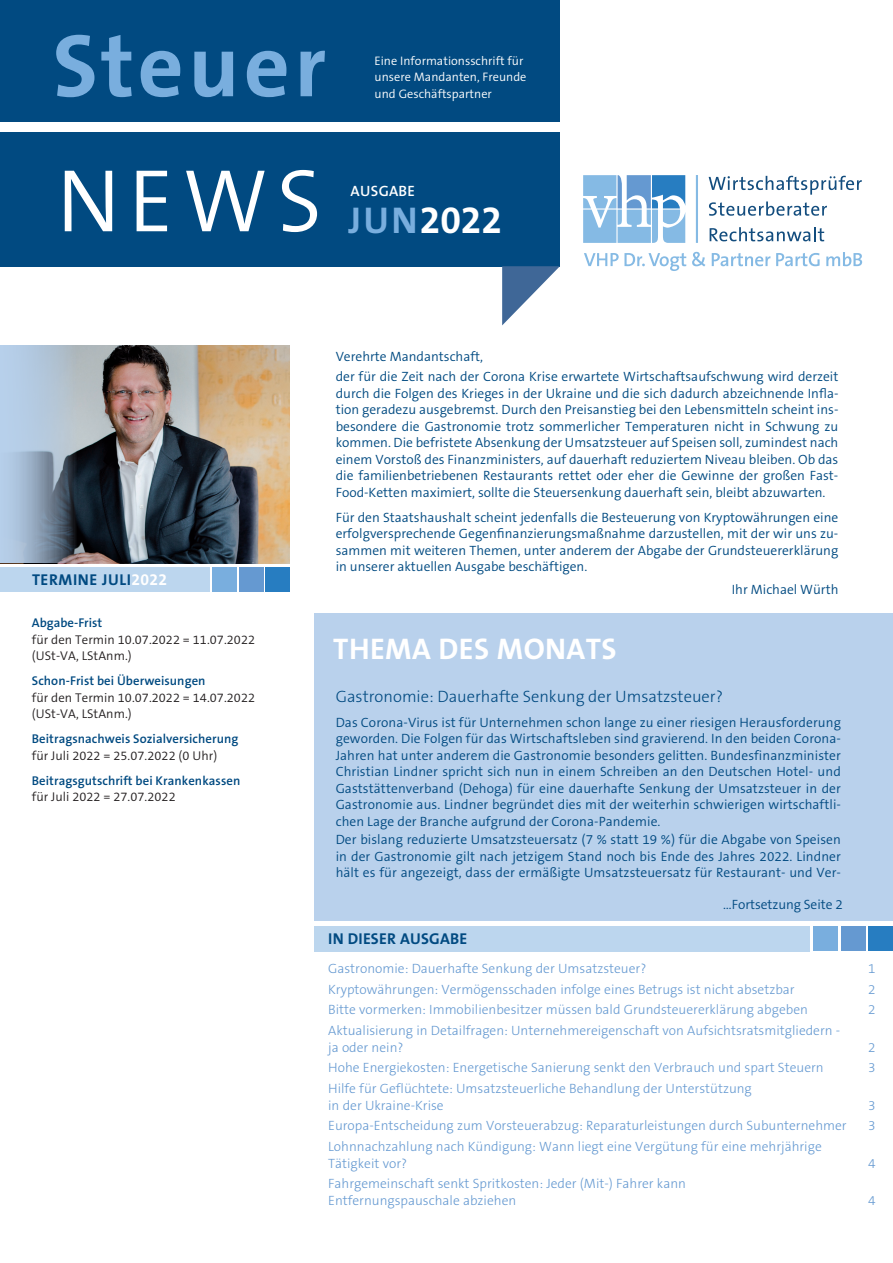
<style>
.page{position:relative;width:893px;height:1263px;background:#fff}
.page>*{position:absolute;margin:0;border:0;box-sizing:border-box;transform-origin:0 0}
.t1{font:700 37.5px "The Sans B Plus W7";letter-spacing:.025em;color:#fff}
.t2{font:700 30px "The Sans B Plus W7";letter-spacing:.015em;color:#fff}
.t3{font:300 16.5px "The Sans B Plus W3";color:#014a81}
.t4{font:700 15.75px "The Sans B Plus W7";letter-spacing:.025em;color:#014a81}
.t5{font:600 15px "The Sans";letter-spacing:.02em;color:#fff}
.t6{font:300 13.5px/16.5px "The Sans B Plus W4";color:#014a81;text-align:justify}
.t7{font:300 13.5px/16.5px "The Sans B Plus W3";color:#6599d1}
.t8{font:300 12.75px/16.5px "The Sans B Plus W4";letter-spacing:.005em;color:#231f20}
.t9{font:600 12.75px "The Sans B Plus W6";letter-spacing:.005em;color:#014a81}
.t10{font:300 12.3px/16.5px "The Sans";color:#fff}
.s1{color:#fff}
.s2{color:#79aede}
</style>
<div class="page">
<div style="left:315px;top:613px;width:578px;height:308px;background:#b9d1ec"></div>
<div style="left:0;top:0;width:560px;height:266px;background:#014a81"></div>
<svg style="left:65px;top:170px;width:252px;height:62px"></svg>
<svg style="left:56px;top:35px;width:269px;height:62px"></svg>
<svg style="left:502px;top:266px;width:58px;height:59px"></svg>
<div style="left:0;top:122px;width:570px;height:10px;background:#fff"></div>
<div style="left:841px;top:926px;width:25px;height:25px;background:#6599d1"></div>
<div style="left:813px;top:926px;width:25px;height:25px;background:#79aede"></div>
<div style="left:868px;top:926px;width:25px;height:25px;background:#277dc1"></div>
<div style="left:314px;top:926px;width:496px;height:25px;background:#bcd6ee"></div>
<svg style="left:709px;top:176px;width:153px;height:19px"></svg>
<svg style="left:709px;top:201px;width:118px;height:15px"></svg>
<svg style="left:710px;top:227px;width:114px;height:14px"></svg>
<hr style="left:696px;top:175px;width:2px;height:68px;background:#85bae4">
<svg style="left:583px;top:175px;width:102px;height:68px"></svg>
<svg style="left:584px;top:253px;width:102px;height:18px"></svg>
<svg style="left:692px;top:252px;width:13px;height:14px"></svg>
<svg style="left:712px;top:253px;width:58px;height:13px"></svg>
<svg style="left:776px;top:253px;width:44px;height:13px"></svg>
<svg style="left:826px;top:252px;width:36px;height:14px"></svg>
<div style="left:0;top:567px;width:210px;height:25px;background:#bcd6ee"></div>
<div style="left:239px;top:567px;width:25px;height:25px;background:#6599d1"></div>
<div style="left:265px;top:567px;width:25px;height:25px;background:#277dc1"></div>
<div style="left:212px;top:567px;width:25px;height:25px;background:#79aede"></div>
<img style="left:0;top:346px;width:287px;height:217px">
<p class="t4" style="left:32px;top:570px;width:137px">TERMINE JULI<span class="s1">2022</span></p>
<p class="t9" style="left:32px;top:615px;width:72px">Abgabe-Frist</p>
<p class="t8" style="left:32px;top:631px;width:225px">für den Termin 10.07.2022 = 11.07.2022 (USt-VA, LStAnm.)</p>
<p class="t9" style="left:32px;top:673px;width:175px">Schon-Frist bei Überweisungen</p>
<p class="t8" style="left:32px;top:689px;width:225px">für den Termin 10.07.2022 = 14.07.2022 (USt-VA, LStAnm.)</p>
<p class="t9" style="left:32px;top:731px;width:208px">Beitragsnachweis Sozialversicherung</p>
<p class="t8" style="left:32px;top:747px;width:187px">für Juli 2022 = 25.07.2022 (0 Uhr)</p>
<p class="t9" style="left:32px;top:772px;width:210px">Beitragsgutschrift bei Krankenkassen</p>
<p class="t8" style="left:32px;top:789px;width:145px">für Juli 2022 = 27.07.2022</p>
<p class="t10" style="left:374px;top:52px;width:153px">Eine Informationsschrift für unsere Mandanten, Freunde und Geschäftspartner</p>
<p class="t5" style="left:351px;top:179px;width:66px">AUSGABE</p>
<h1 class="t1" style="left:349px;top:196px;width:155px"><span class="s2">JUN</span>2022</h1>
<p class="t6" style="left:336px;top:346px;width:504px;line-height:20.7px">Verehrte Mandantschaft,<br>der für die Zeit nach der Corona Krise erwartete Wirtschaftsaufschwung wird derzeit</p>
<p class="t6" style="left:336px;top:385px;width:504px">durch die Folgen des Krieges in der Ukraine und die sich dadurch abzeichnende Infla&shy;tion geradezu ausgebremst. Durch den Preisanstieg bei den Lebensmitteln scheint ins&shy;besondere die Gastronomie trotz sommerlicher Temperaturen nicht in Schwung zu kommen. Die befristete Absenkung der Umsatzsteuer auf Speisen soll, zumindest nach einem Vorstoß des Finanzministers, auf dauerhaft reduziertem Niveau bleiben. Ob das die familienbetriebenen Restaurants rettet oder eher die Gewinne der großen Fast-Food-Ketten maximiert, sollte die Steuersenkung dauerhaft sein, bleibt abzuwarten.</p>
<p class="t6" style="left:336px;top:509px;width:504px">Für den Staatshaushalt scheint jedenfalls die Besteuerung von Kryptowährungen eine erfolgversprechende Gegenfinanzierungsmaßnahme darzustellen, mit der wir uns zu&shy;sammen mit weiteren Themen, unter anderem der Abgabe der Grundsteuererklärung in unserer aktuellen Ausgabe beschäftigen.</p>
<h2 class="t2" style="left:333px;top:629px;width:285px">THEMA DES MONATS</h2>
<p class="t6" style="left:732px;top:581px;width:108px">Ihr Michael Würth</p>
<p class="t3" style="left:336px;top:686px;width:389px">Gastronomie: Dauerhafte Senkung der Umsatzsteuer?</p>
<p class="t6" style="left:336px;top:714px;width:507px">Das Corona-Virus ist für Unternehmen schon lange zu einer riesigen Herausforderung geworden. Die Folgen für das Wirtschaftsleben sind gravierend. In den beiden Corona-Jahren hat unter anderem die Gastronomie besonders gelitten. Bundesfinanzminister Christian Lindner spricht sich nun in einem Schreiben an den Deutschen Hotel- und Gaststättenverband (Dehoga) für eine dauerhafte Senkung der Umsatzsteuer in der Gastronomie aus. Lindner begründet dies mit der weiterhin schwierigen wirtschaftli&shy;chen Lage der Branche aufgrund der Corona-Pandemie.</p>
<p class="t6" style="left:336px;top:832px;width:507px">Der bislang reduzierte Umsatzsteuersatz (7 % statt 19 %) für die Abgabe von Speisen in der Gastronomie gilt nach jetzigem Stand noch bis Ende des Jahres 2022. Lindner hält es für angezeigt, dass der ermäßigte Umsatzsteuersatz für Restaurant- und Ver-</p>
<p class="t6" style="left:723px;top:897px;width:121px">…Fortsetzung Seite 2</p>
<p class="t4" style="left:328px;top:929px;width:140px">IN DIESER AUSGABE</p>
<p class="t7" style="left:328px;top:960px;width:320px">Gastronomie: Dauerhafte Senkung der Umsatzsteuer?</p>
<p class="t7" style="left:868px;top:960px;width:9px">1</p>
<p class="t7" style="left:328px;top:981px;width:468px">Kryptowährungen: Vermögensschaden infolge eines Betrugs ist nicht absetzbar</p>
<p class="t7" style="left:868px;top:981px;width:9px">2</p>
<p class="t7" style="left:328px;top:1002px;width:481px">Bitte vormerken: Immobilienbesitzer müssen bald Grundsteuererklärung abgeben</p>
<p class="t7" style="left:868px;top:1002px;width:9px">2</p>
<p class="t7" style="left:328px;top:1022px;width:514px">Aktualisierung in Detailfragen: Unternehmereigenschaft von Aufsichtsratsmitgliedern - ja oder nein?</p>
<p class="t7" style="left:868px;top:1039px;width:9px">2</p>
<p class="t7" style="left:328px;top:1060px;width:497px">Hohe Energiekosten: Energetische Sanierung senkt den Verbrauch und spart Steuern</p>
<p class="t7" style="left:868px;top:1060px;width:9px">3</p>
<p class="t7" style="left:328px;top:1080px;width:425px">Hilfe für Geflüchtete: Umsatzsteuerliche Behandlung der Unterstützung in der Ukraine-Krise</p>
<p class="t7" style="left:868px;top:1097px;width:9px">3</p>
<p class="t7" style="left:328px;top:1118px;width:520px">Europa-Entscheidung zum Vorsteuerabzug: Reparaturleistungen durch Subunternehmer</p>
<p class="t7" style="left:868px;top:1118px;width:9px">3</p>
<p class="t7" style="left:328px;top:1138px;width:495px">Lohnnachzahlung nach Kündigung: Wann liegt eine Vergütung für eine mehrjährige<br>Tätigkeit vor?</p>
<p class="t7" style="left:868px;top:1155px;width:9px">4</p>
<p class="t7" style="left:328px;top:1176px;width:359px">Fahrgemeinschaft senkt Spritkosten: Jeder (Mit-) Fahrer kann<br>Entfernungspauschale abziehen</p>
<p class="t7" style="left:868px;top:1192px;width:9px">4</p>
</div>
